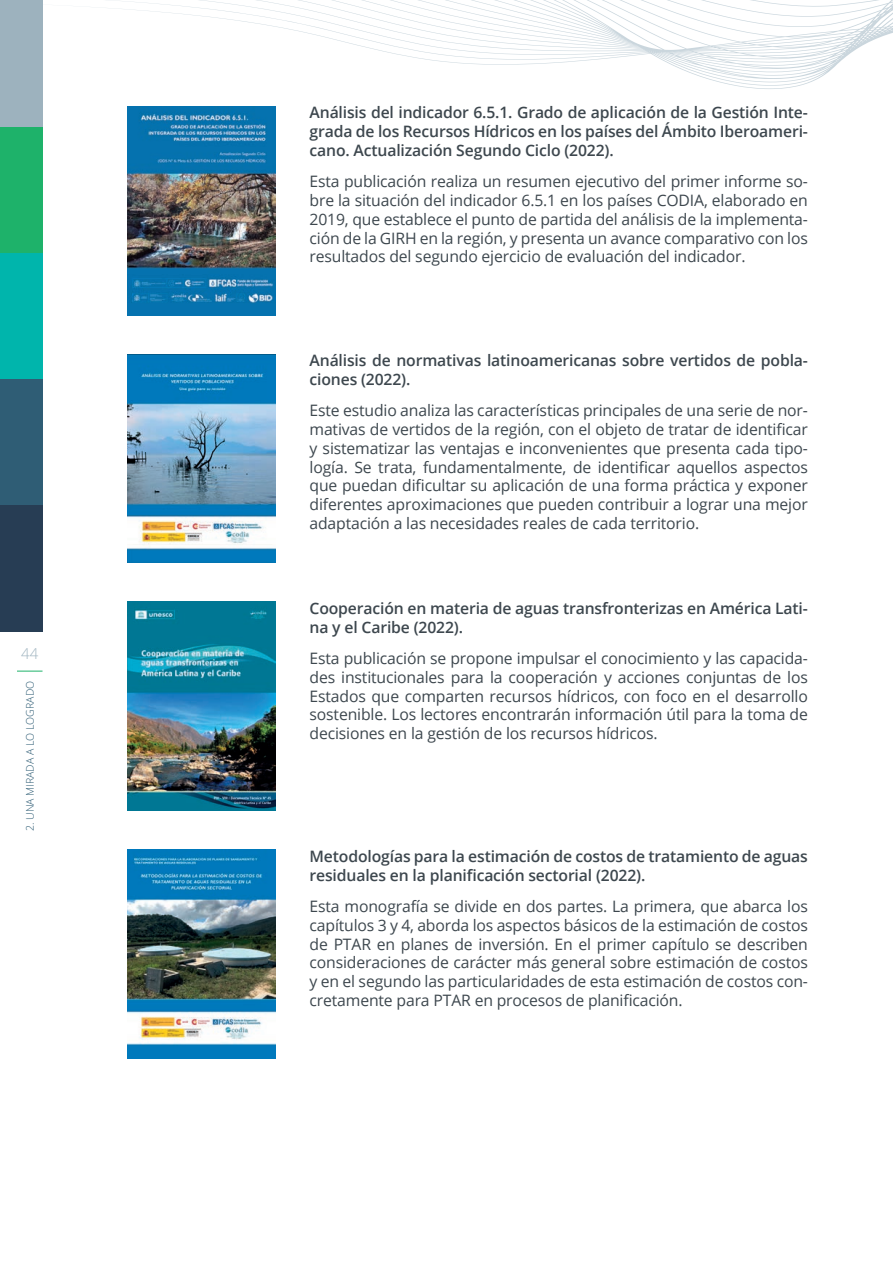
<style>
.page{position:relative;width:893px;height:1263px;background:#fff}
.page>*{position:absolute;margin:0;border:0;box-sizing:border-box;transform-origin:0 0}
.t1{font:15.75px/18.8px "Open Sans";letter-spacing:-.01em;color:#3d474e;text-align:justify}
.t2{font:600 15.75px/18.8px "Open Sans";letter-spacing:-.01em;color:#3d474e}
.t3{font:300 15px "Open Sans";color:#9db2be}
.t4{font:300 10.5px "Open Sans";color:#2f5d75}
</style>
<div class="page">
<svg style="left:118px;top:0;width:775px;height:89px"></svg>
<div style="left:0;top:0;width:43px;height:631px;background:#273d54"></div>
<div style="left:0;top:0;width:43px;height:505px;background:#2f5d75"></div>
<div style="left:0;top:0;width:43px;height:379px;background:#00b5ac"></div>
<div style="left:0;top:0;width:43px;height:253px;background:#1eb26a"></div>
<div style="left:0;top:0;width:43px;height:126px;background:#9db2be"></div>
<svg style="left:17px;top:671px;width:26px;height:1px"></svg>
<img style="left:128px;top:106px;width:147px;height:209px">
<img style="left:128px;top:354px;width:147px;height:209px">
<img style="left:128px;top:602px;width:147px;height:209px">
<img style="left:128px;top:850px;width:147px;height:208px">
<p class="t3" style="left:21px;top:643px;width:19px">44</p>
<p class="t4" style="left:23px;top:831px;width:152px;rotate:-90deg">2. UNA MIRADA A LO LOGRADO</p>
<p class="t2" style="left:310px;top:103px;width:500px;text-align:justify">Análisis del indicador 6.5.1. Grado de aplicación de la Gestión Inte&shy;grada de los Recursos Hídricos en los países del Ámbito Iberoameri&shy;cano. Actualización Segundo Ciclo (2022).</p>
<p class="t1" style="left:310px;top:172px;width:500px">Esta publicación realiza un resumen ejecutivo del primer informe so&shy;bre la situación del indicador 6.5.1 en los países CODIA, elaborado en 2019, que establece el punto de partida del análisis de la implementa&shy;ción de la GIRH en la región, y presenta un avance comparativo con los resultados del segundo ejercicio de evaluación del indicador.</p>
<p class="t2" style="left:310px;top:351px;width:500px">Análisis de normativas latinoamericanas sobre vertidos de pobla&shy;ciones (2022).</p>
<p class="t1" style="left:310px;top:401px;width:500px">Este estudio analiza las características principales de una serie de nor&shy;mativas de vertidos de la región, con el objeto de tratar de identificar y sistematizar las ventajas e inconvenientes que presenta cada tipo&shy;logía. Se trata, fundamentalmente, de identificar aquellos aspectos que puedan dificultar su aplicación de una forma práctica y exponer diferentes aproximaciones que pueden contribuir a lograr una mejor adaptación a las necesidades reales de cada territorio.</p>
<p class="t2" style="left:310px;top:598px;width:500px">Cooperación en materia de aguas transfronterizas en América Lati&shy;na y el Caribe (2022).</p>
<p class="t1" style="left:310px;top:649px;width:500px">Esta publicación se propone impulsar el conocimiento y las capacida&shy;des institucionales para la cooperación y acciones conjuntas de los Estados que comparten recursos hídricos, con foco en el desarrollo sostenible. Los lectores encontrarán información útil para la toma de decisiones en la gestión de los recursos hídricos.</p>
<p class="t2" style="left:310px;top:846px;width:500px">Metodologías para la estimación de costos de tratamiento de aguas residuales en la planificación sectorial (2022).</p>
<p class="t1" style="left:310px;top:896px;width:500px">Esta monografía se divide en dos partes. La primera, que abarca los capítulos 3 y 4, aborda los aspectos básicos de la estimación de costos de PTAR en planes de inversión. En el primer capítulo se describen consideraciones de carácter más general sobre estimación de costos y en el segundo las particularidades de esta estimación de costos con&shy;cretamente para PTAR en procesos de planificación.</p>
</div>
